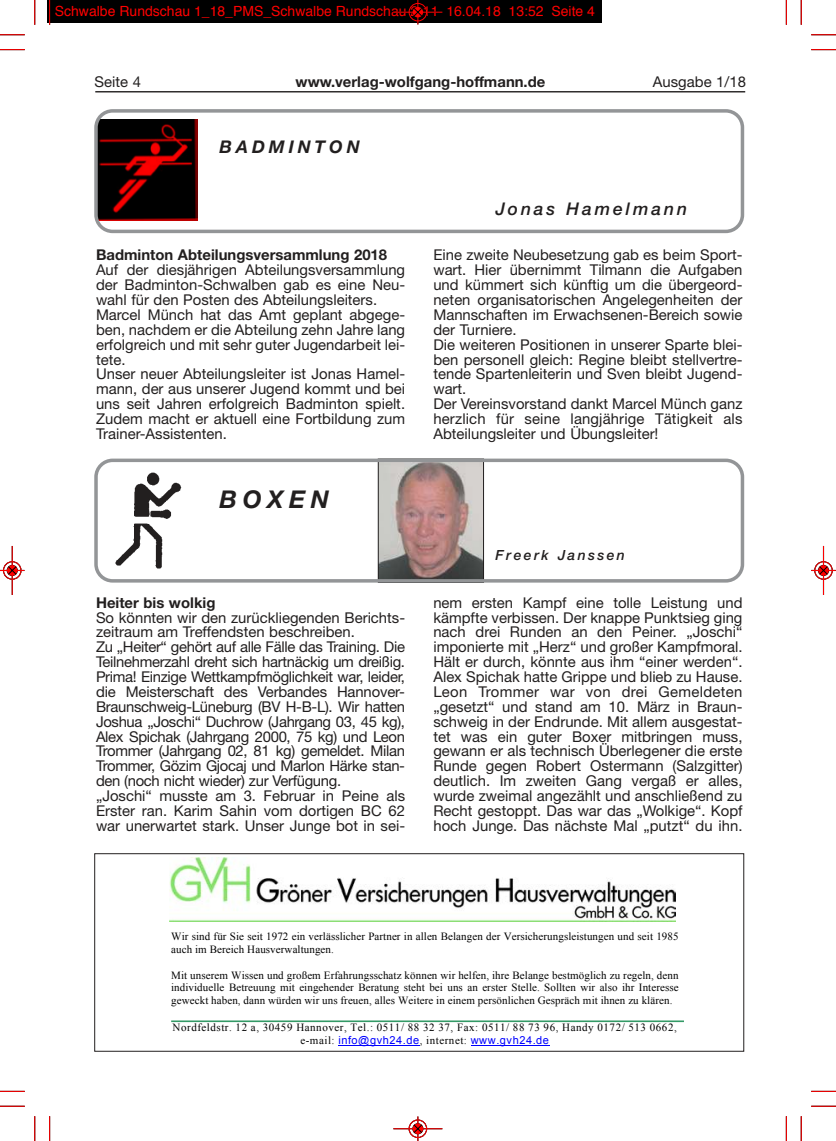
<style>
.page{position:relative;width:836px;height:1141px;background:#fff}
.page>*{position:absolute;margin:0;border:0;box-sizing:border-box;transform-origin:0 0}
.t1{font:italic 700 24.5px "Helvetica Neue";letter-spacing:.22em;color:#221f1f}
.t2{font:italic 500 17.5px "Helvetica Neue";letter-spacing:.165em;color:#221f1f}
.t3{font:italic 700 17.5px "Helvetica Neue";letter-spacing:.22em;color:#221f1f}
.t4{font:14.88px/14.9px "Helvetica Neue";color:#221f1f}
.t5{font:14.88px/14.9px "Helvetica Neue";letter-spacing:-.02em;color:#221f1f}
.t6{font:700 14.88px "Helvetica Neue";color:#221f1f}
.t7{font:14px "Helvetica";color:#f00}
.t8{font:italic 500 14px "Helvetica Neue";letter-spacing:.165em;color:#221f1f}
.t9{font:11.03px/13px "Times New Roman";letter-spacing:.01em;color:#000}
.t10{font:11.03px "Times New Roman";letter-spacing:.05em;color:#000}
.t11{font:11.03px "Arial";letter-spacing:.05em;color:#00f}
.s1{font-family:"Times New Roman";color:#000}
</style>
<div class="page">
<hr style="left:95px;top:91px;width:650px;height:1px;background:#221f1f">
<img style="left:169px;top:858px;width:506px;height:64px">
<hr style="left:338px;top:1045px;width:82px;height:1px;background:#00f">
<hr style="left:471px;top:1045px;width:78px;height:1px;background:#00f">
<hr style="left:171px;top:1020px;width:513px;height:2px;background:#396">
<div style="left:94px;top:853px;width:650px;height:199px;border:1px solid #221f1f"></div>
<svg style="left:94px;top:109px;width:650px;height:124px"></svg>
<svg style="left:98px;top:459px;width:646px;height:124px"></svg>
<img style="left:94px;top:466px;width:103px;height:111px">
<div style="left:48px;top:0;width:554px;height:23px;background:#000"></div>
<svg style="left:49px;top:0;width:1px;height:25px"></svg>
<svg style="left:0;top:49px;width:25px;height:1px"></svg>
<svg style="left:786px;top:0;width:1px;height:25px"></svg>
<svg style="left:811px;top:49px;width:25px;height:1px"></svg>
<svg style="left:49px;top:1116px;width:1px;height:25px"></svg>
<svg style="left:0;top:1091px;width:25px;height:1px"></svg>
<svg style="left:786px;top:1116px;width:1px;height:25px"></svg>
<svg style="left:811px;top:1091px;width:25px;height:1px"></svg>
<svg style="left:34px;top:0;width:1px;height:25px"></svg>
<svg style="left:0;top:34px;width:25px;height:1px"></svg>
<svg style="left:801px;top:0;width:1px;height:25px"></svg>
<svg style="left:811px;top:34px;width:25px;height:1px"></svg>
<svg style="left:34px;top:1116px;width:1px;height:25px"></svg>
<svg style="left:0;top:1106px;width:25px;height:1px"></svg>
<svg style="left:801px;top:1116px;width:1px;height:25px"></svg>
<svg style="left:811px;top:1106px;width:25px;height:1px"></svg>
<div style="left:408px;top:3px;width:19px;height:19px;border:1px solid #000;border-radius:50%"></div>
<hr style="left:393px;top:12px;width:49px;height:1px;background:#f00">
<div style="left:409px;top:3px;width:18px;height:18px;border:1px solid #f00;border-radius:50%"></div>
<svg style="left:413px;top:0;width:9px;height:24px"></svg>
<div style="left:408px;top:1119px;width:19px;height:19px;border:1px solid #000;border-radius:50%"></div>
<hr style="left:393px;top:1128px;width:49px;height:1px;background:#f00">
<div style="left:409px;top:1120px;width:18px;height:18px;border:1px solid #f00;border-radius:50%"></div>
<svg style="left:413px;top:1116px;width:9px;height:25px"></svg>
<div style="left:3px;top:561px;width:19px;height:19px;border:1px solid #000;border-radius:50%"></div>
<hr style="left:12px;top:546px;width:1px;height:49px;background:#f00">
<div style="left:3px;top:561px;width:18px;height:18px;border:1px solid #f00;border-radius:50%"></div>
<svg style="left:0;top:566px;width:25px;height:9px"></svg>
<div style="left:814px;top:561px;width:19px;height:19px;border:1px solid #000;border-radius:50%"></div>
<hr style="left:823px;top:546px;width:1px;height:49px;background:#f00">
<div style="left:814px;top:561px;width:18px;height:18px;border:1px solid #f00;border-radius:50%"></div>
<svg style="left:811px;top:566px;width:25px;height:9px"></svg>
<p class="t7" style="left:55px;top:5px;width:542px">Schwalbe Rundschau 1_18_PMS_Schwalbe Rundschau 2-11 16.04.18 13:52 Seite 4</p>
<p class="t4" style="left:95px;top:74px;width:48px">Seite 4</p>
<p class="t4" style="left:653px;top:74px;width:94px">Ausgabe 1/18</p>
<p class="t6" style="left:296px;top:76px;width:251px">www.verlag-wolfgang-hoffmann.de</p>
<p class="t3" style="left:220px;top:137px;width:142px">BADMINTON</p>
<p class="t6" style="left:96px;top:250px;width:293px">Badminton Abteilungsversammlung 2018</p>
<p class="t4" style="left:96px;top:263px;width:311px">Auf der diesjährigen Abteilungsversammlung der Badminton-Schwalben gab es eine Neu&shy;wahl für den Posten des Abteilungsleiters.<br>Marcel Münch hat das Amt geplant abgege&shy;ben, nachdem er die Abteilung zehn Jahre lang erfolgreich und mit sehr guter Jugendarbeit lei&shy;tete.<br>Unser neuer Abteilungsleiter ist Jonas Hamel&shy;mann, der aus unserer Jugend kommt und bei uns seit Jahren erfolgreich Badminton spielt.<br>Zudem macht er aktuell eine Fortbildung zum Trainer-Assistenten.</p>
<h1 class="t1" style="left:220px;top:485px;width:111px">BOXEN</h1>
<p class="t6" style="left:96px;top:597px;width:121px">Heiter bis wolkig</p>
<p class="t5" style="left:96px;top:610px;width:311px">So könnten wir den zurückliegenden Berichts&shy;zeitraum am Treffendsten beschreiben.<br>Zu „Heiter“ gehört auf alle Fälle das Training. Die Teilnehmerzahl dreht sich hartnäckig um dreißig.<br>Prima! Einzige Wettkampfmöglichkeit war, leider, die Meisterschaft des Verbandes Hannover-Braunschweig-Lüneburg (BV H-B-L). Wir hatten Joshua „Joschi“ Duchrow (Jahrgang 03, 45 kg), Alex Spichak (Jahrgang 2000, 75 kg) und Leon Trommer (Jahrgang 02, 81 kg) gemeldet. Milan Trommer, Gözim Gjocaj und Marlon Härke stan&shy;den (noch nicht wieder) zur Verfügung.<br>„Joschi“ musste am 3. Februar in Peine als Erster ran. Karim Sahin vom dortigen BC 62 war unerwartet stark. Unser Junge bot in sei-</p>
<p class="t2" style="left:495px;top:202px;width:193px">Jonas Hamelmann</p>
<p class="t4" style="left:433px;top:248px;width:311px">Eine zweite Neubesetzung gab es beim Sport&shy;wart. Hier übernimmt Tilmann die Aufgaben und kümmert sich künftig um die übergeord&shy;neten organisatorischen Angelegenheiten der Mannschaften im Erwachsenen-Bereich sowie der Turniere.<br>Die weiteren Positionen in unserer Sparte blei&shy;ben personell gleich: Regine bleibt stellvertre&shy;tende Spartenleiterin und Sven bleibt Jugend&shy;wart.<br>Der Vereinsvorstand dankt Marcel Münch ganz herzlich für seine langjährige Tätigkeit als Abteilungsleiter und Übungsleiter!</p>
<p class="t8" style="left:496px;top:550px;width:131px">Freerk Janssen</p>
<p class="t4" style="left:433px;top:595px;width:311px;text-align:justify">nem ersten Kampf eine tolle Leistung und kämpfte verbissen. Der knappe Punktsieg ging nach drei Runden an den Peiner. „Joschi“ imponierte mit „Herz“ und großer Kampfmoral.<br>Hält er durch, könnte aus ihm “einer werden“.<br>Alex Spichak hatte Grippe und blieb zu Hause.<br>Leon Trommer war von drei Gemeldeten „gesetzt“ und stand am 10. März in Braun&shy;schweig in der Endrunde. Mit allem ausgestat&shy;tet was ein guter Boxer mitbringen muss, gewann er als technisch Überlegener die erste Runde gegen Robert Ostermann (Salzgitter) deutlich. Im zweiten Gang vergaß er alles, wurde zweimal angezählt und anschließend zu Recht gestoppt. Das war das „Wolkige“. Kopf hoch Junge. Das nächste Mal „putzt“ du ihn.</p>
<p class="t9" style="left:171px;top:931px;width:509px">Wir sind für Sie seit 1972 ein verlässlicher Partner in allen Belangen der Versicherungsleistungen und seit 1985 auch im Bereich Hausverwaltungen.</p>
<p class="t9" style="left:171px;top:969px;width:509px;text-align:justify">Mit unserem Wissen und großem Erfahrungsschatz können wir helfen, ihre Belange bestmöglich zu regeln, denn individuelle Betreuung mit eingehender Beratung steht bei uns an erster Stelle. Sollten wir also ihr Interesse geweckt haben, dann würden wir uns freuen, alles Weitere in einem persönlichen Gespräch mit ihnen zu klären.</p>
<p class="t10" style="left:173px;top:1024px;width:506px">Nordfeldstr. 12 a, 30459 Hannover, Tel.: 0511/ 88 32 37, Fax: 0511/ 88 73 96, Handy 0172/ 513 0662,</p>
<p class="t11" style="left:300px;top:1036px;width:250px"><span class="s1">e-mail:</span> info@gvh24.de<span class="s1">, internet:</span> www.gvh24.de</p>
</div>
